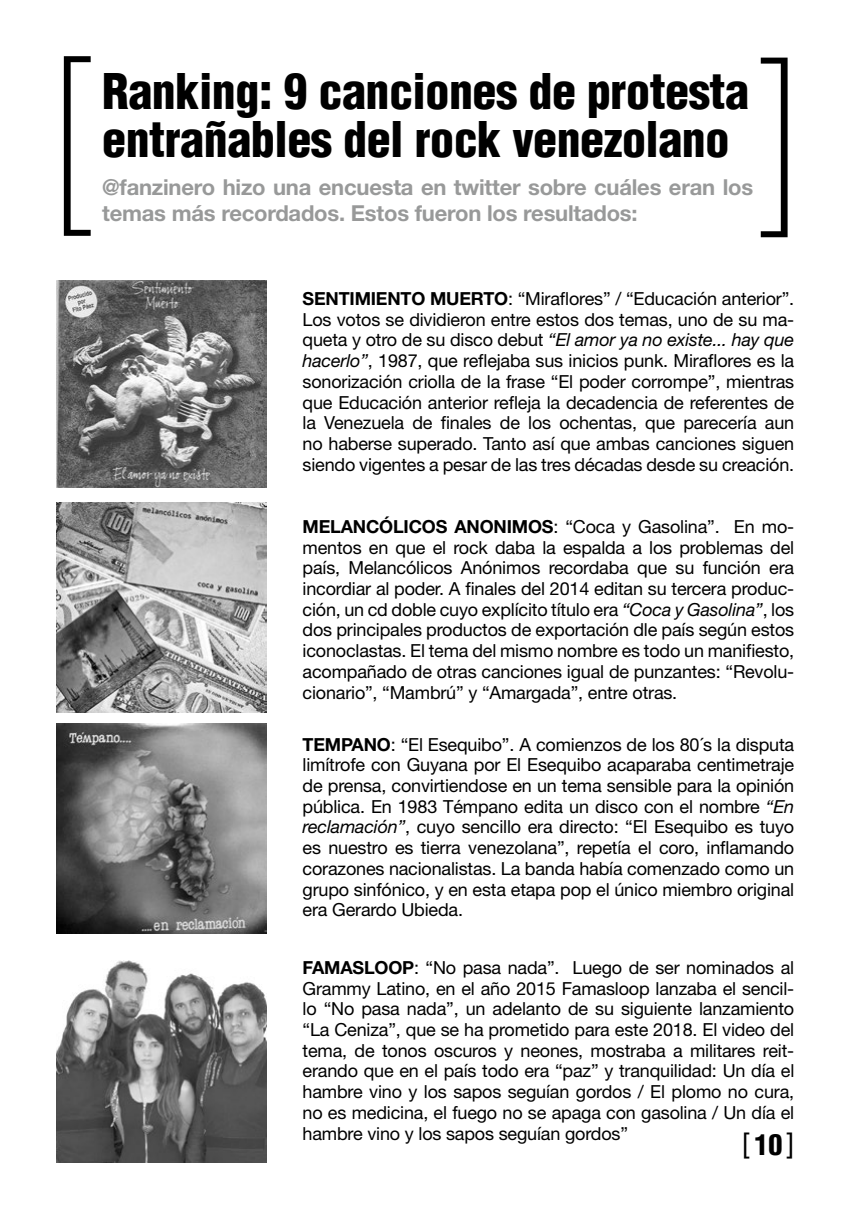
<style>
.page{position:relative;width:851px;height:1219px;background:#fff}
.page>*{position:absolute;margin:0;border:0;box-sizing:border-box;transform-origin:0 0}
.t1{font:100 condensed 200px "Helvetica Neue";color:#000}
.t2{font:900 condensed 48px/48px "Helvetica";letter-spacing:-.01em;color:#000}
.t3{font:900 condensed 28px "Helvetica";color:#000}
.t4{font:700 22px/26.4px "Helvetica Neue";letter-spacing:-.01em;color:#989999}
.t5{font:18px/20.6px "Helvetica Neue";letter-spacing:-.01em;color:#000;text-align:justify}
.s1{font-weight:700}
.s2{font-style:italic}
.s3{font-family:"Helvetica Neue";font-weight:400;font-stretch:normal}
</style>
<div class="page">
<img style="left:57px;top:281px;width:210px;height:207px">
<img style="left:57px;top:502px;width:210px;height:210px">
<img style="left:57px;top:723px;width:210px;height:210px">
<img style="left:57px;top:960px;width:210px;height:202px">
<h1 class="t1" style="left:47px;top:16px;width:46px">[</h1>
<h2 class="t2" style="left:102px;top:67px;width:648px">Ranking: 9 canciones de protesta entrañables del rock venezolano</h2>
<p class="t4" style="left:102px;top:175px;width:652px">@fanzinero hizo una encuesta en twitter sobre cuáles eran los temas más recordados. Estos fueron los resultados:</p>
<h1 class="t1" style="left:803px;top:277px;width:46px;rotate:-180deg">[</h1>
<p class="t5" style="left:302px;top:289px;width:493px"><span class="s1">SENTIMIENTO MUERTO</span>: “Miraflores” / “Educación anterior”.<br>Los votos se dividieron entre estos dos temas, uno de su ma&shy;queta y otro de su disco debut <span class="s2">“El amor ya no existe... hay que hacerlo”</span>, 1987, que reflejaba sus inicios punk. Miraflores es la sonorización criolla de la frase “El poder corrompe”, mientras que Educación anterior refleja la decadencia de referentes de la Venezuela de finales de los ochentas, que parecería aun no haberse superado. Tanto así que ambas canciones siguen siendo vigentes a pesar de las tres décadas desde su creación.</p>
<p class="t5" style="left:302px;top:517px;width:493px"><span class="s1">MELANCÓLICOS ANONIMOS</span>: “Coca y Gasolina”. En mo&shy;mentos en que el rock daba la espalda a los problemas del país, Melancólicos Anónimos recordaba que su función era incordiar al poder. A finales del 2014 editan su tercera produc&shy;ción, un cd doble cuyo explícito título era <span class="s2">“Coca y Gasolina”</span>, los dos principales productos de exportación dle país según estos iconoclastas. El tema del mismo nombre es todo un manifiesto, acompañado de otras canciones igual de punzantes: “Revolu&shy;cionario”, “Mambrú” y “Amargada”, entre otras.</p>
<p class="t5" style="left:302px;top:735px;width:493px"><span class="s1">TEMPANO</span>: “El Esequibo”. A comienzos de los 80´s la disputa limítrofe con Guyana por El Esequibo acaparaba centimetraje de prensa, convirtiendose en un tema sensible para la opinión pública. En 1983 Témpano edita un disco con el nombre <span class="s2">“En reclamación”</span>, cuyo sencillo era directo: “El Esequibo es tuyo es nuestro es tierra venezolana”, repetía el coro, inflamando corazones nacionalistas. La banda había comenzado como un grupo sinfónico, y en esta etapa pop el único miembro original era Gerardo Ubieda.</p>
<p class="t5" style="left:302px;top:958px;width:493px"><span class="s1">FAMASLOOP</span>: “No pasa nada”. Luego de ser nominados al Grammy Latino, en el año 2015 Famasloop lanzaba el sencil&shy;lo “No pasa nada”, un adelanto de su siguiente lanzamiento “La Ceniza”, que se ha prometido para este 2018. El video del tema, de tonos oscuros y neones, mostraba a militares reit&shy;erando que en el país todo era “paz” y tranquilidad: Un día el hambre vino y los sapos seguían gordos / El plomo no cura, no es medicina, el fuego no se apaga con gasolina / Un día el hambre vino y los sapos seguían gordos”</p>
<h3 class="t3" style="left:742px;top:1127px;width:42px"><span class="s3">[</span>10</h3>
</div>
